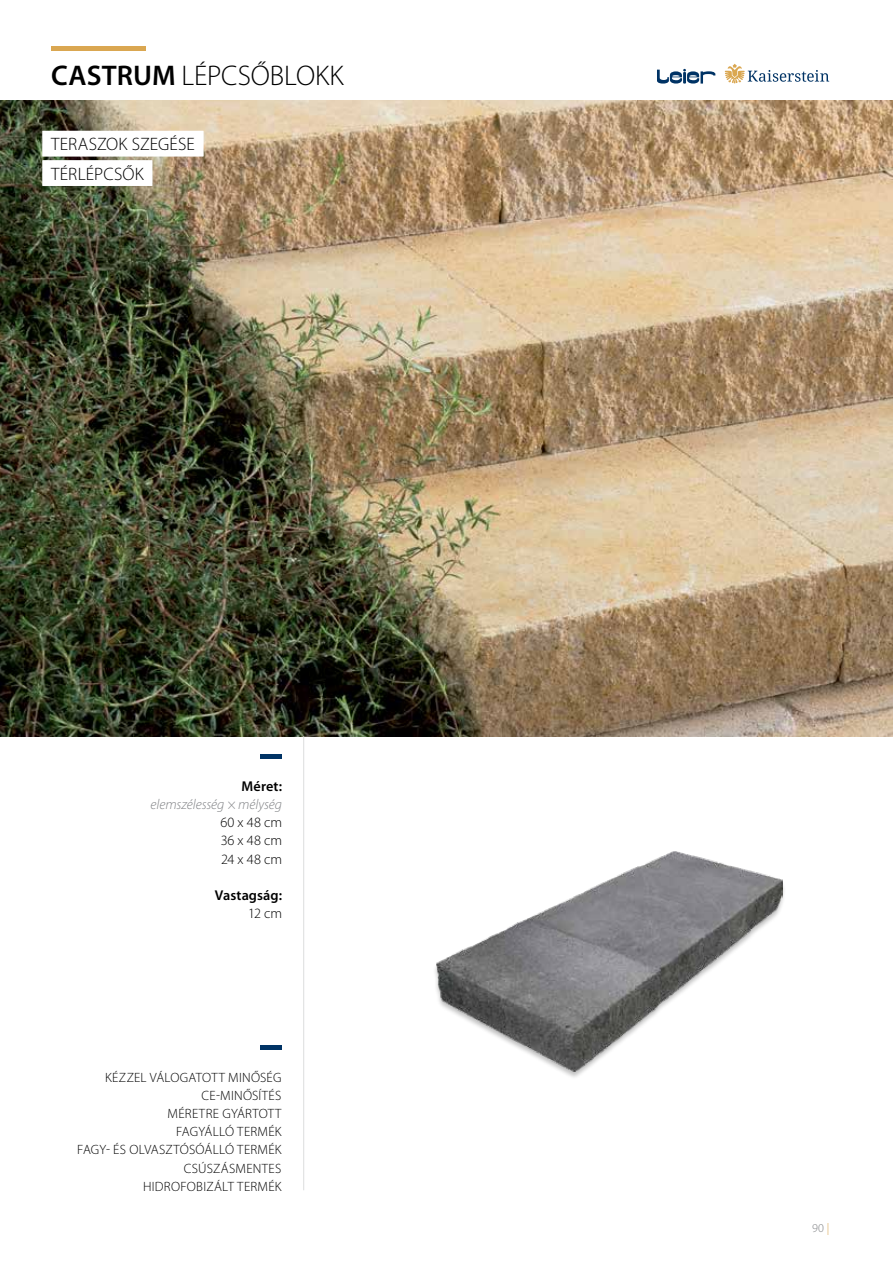
<style>
.page{position:relative;width:893px;height:1263px;background:#fff}
.page>*{position:absolute;margin:0;border:0;box-sizing:border-box;transform-origin:0 0}
.t1{font:300 28.5px "Myriad Pro";letter-spacing:-.005em;color:#000}
.t2{font:300 18px/29.5px "Myriad Pro";letter-spacing:.01em;color:#000}
.t3{font:300 14.25px/18.1px "Myriad Pro";letter-spacing:-.005em;color:#000;text-align:justify}
.t4{font:italic 300 14.25px "Myriad Pro";letter-spacing:-.005em;color:#808285}
.t5{font:600 14.25px "Myriad Pro";letter-spacing:.005em;color:#000}
.t6{font:300 13.5px/18.1px "Myriad Pro";letter-spacing:.02em;color:#000;text-align:right}
.t7{font:300 12px "Myriad Pro";color:#808285}
.s1{font-weight:600}
.s2{color:#daa751}
</style>
<div class="page">
<img style="left:0;top:100px;width:893px;height:636px">
<div style="left:43px;top:131px;width:160px;height:25px;background:#fff"></div>
<div style="left:43px;top:160px;width:109px;height:26px;background:#fff"></div>
<div style="left:260px;top:754px;width:22px;height:5px;background:#003365"></div>
<hr style="left:260px;top:1045px;width:22px;height:4px;background:#003365">
<hr style="left:303px;top:736px;width:1px;height:454px;background:#dcddde">
<svg style="left:657px;top:69px;width:58px;height:15px"></svg>
<svg style="left:725px;top:64px;width:104px;height:20px"></svg>
<hr style="left:51px;top:47px;width:94px;height:4px;background:#daa751">
<img style="left:437px;top:852px;width:345px;height:219px">
<h1 class="t1" style="left:51px;top:59px;width:294px"><span class="s1">CASTRUM</span> LÉPCSŐBLOKK</h1>
<h2 class="t2" style="left:51px;top:129px;width:145px">TERASZOK SZEGÉSE<br>TÉRLÉPCSŐK</h2>
<p class="t5" style="left:242px;top:777px;width:42px">Méret:</p>
<p class="t4" style="left:151px;top:796px;width:133px">elemszélesség × mélység</p>
<p class="t3" style="left:220px;top:813px;width:63px">60 x 48 cm 36 x 48 cm 24 x 48 cm</p>
<p class="t5" style="left:215px;top:886px;width:69px">Vastagság:</p>
<p class="t3" style="left:248px;top:904px;width:35px">12 cm</p>
<p class="t6" style="left:77px;top:1068px;width:206px">KÉZZEL VÁLOGATOTT MINŐSÉG<br>CE-MINŐSÍTÉS<br>MÉRETRE GYÁRTOTT<br>FAGYÁLLÓ TERMÉK<br>FAGY- ÉS OLVASZTÓSÓÁLLÓ TERMÉK<br>CSÚSZÁSMENTES<br>HIDROFOBIZÁLT TERMÉK</p>
<p class="t7" style="left:812px;top:1220px;width:19px">90 <span class="s2">|</span></p>
</div>
